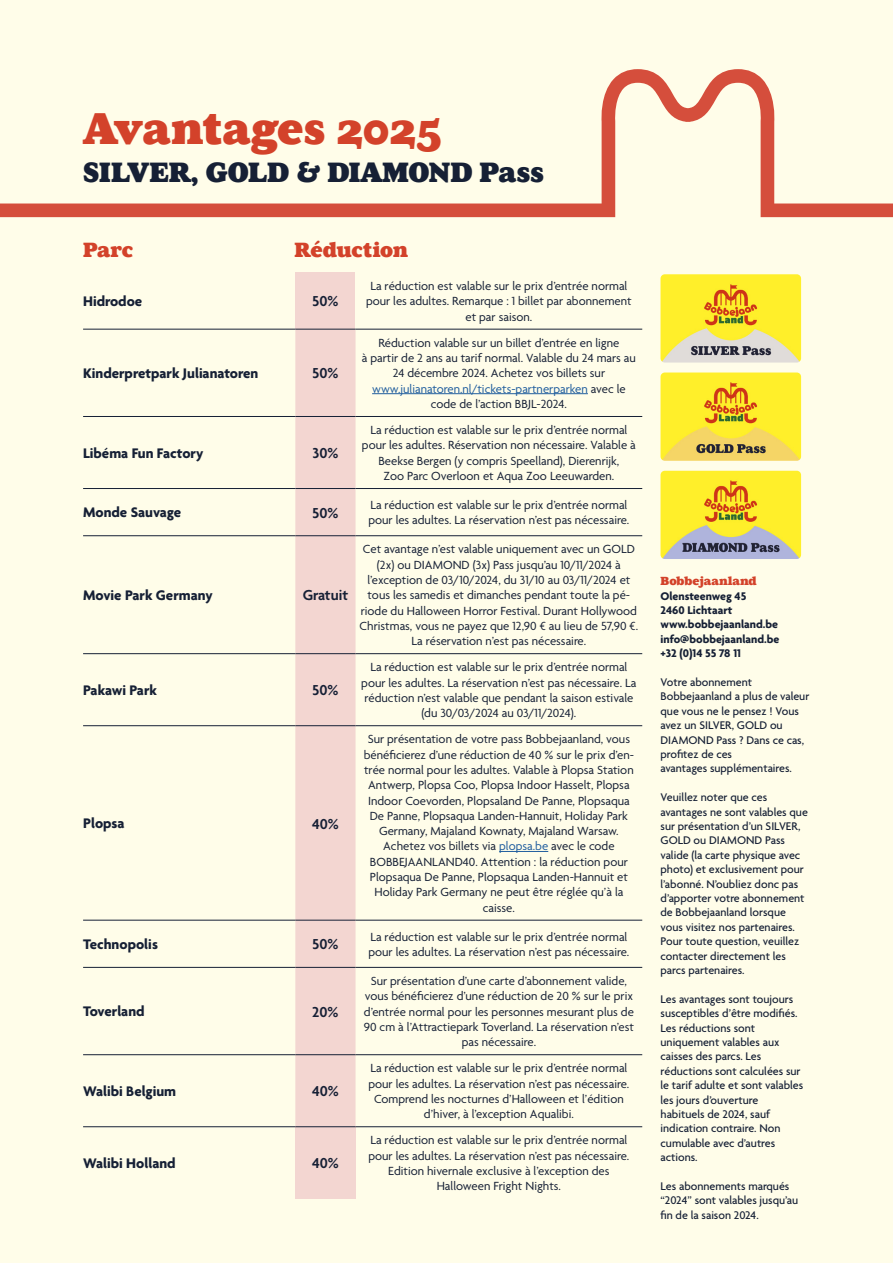
<style>
.page{position:relative;width:893px;height:1263px;background:#fffde9}
.page>*{position:absolute;margin:0;border:0;box-sizing:border-box;transform-origin:0 0}
.t1{font:45px "Aurea Ultra";color:#d3422a}
.t2{font:28.5px "Aurea Ultra";letter-spacing:-.01em;color:#162035}
.t3{font:21px "Aurea Ultra";letter-spacing:-.02em;color:#d3422a}
.t4{font:600 15.6px "Agenda";color:#162035}
.t5{font:700 15px "Agenda";color:#162035}
.t6{font:12.75px/15.3px "Agenda";color:#162035;text-align:center}
.t7{font:500 12px/14.4px "Agenda";color:#162035}
.t8{font:700 12px/14.4px "Agenda";color:#162035}
.t9{font:12px "Aurea Ultra";color:#d3422a}
.s1{color:#215e9e}
</style>
<div class="page">
<div style="left:295px;top:272px;width:61px;height:57px;background:#f3d6d1"></div>
<div style="left:295px;top:330px;width:61px;height:796px;background:#f3d6d1"></div>
<div style="left:295px;top:1127px;width:61px;height:72px;background:#f3d6d1"></div>
<hr style="left:83px;top:488px;width:212px;height:1px;background:#162035">
<hr style="left:295px;top:488px;width:61px;height:1px;background:#162035">
<hr style="left:356px;top:488px;width:286px;height:1px;background:#162035">
<hr style="left:83px;top:535px;width:212px;height:1px;background:#162035">
<hr style="left:295px;top:535px;width:61px;height:1px;background:#162035">
<hr style="left:356px;top:535px;width:286px;height:1px;background:#162035">
<hr style="left:83px;top:653px;width:212px;height:1px;background:#162035">
<hr style="left:295px;top:653px;width:61px;height:1px;background:#162035">
<hr style="left:356px;top:653px;width:286px;height:1px;background:#162035">
<hr style="left:83px;top:725px;width:212px;height:1px;background:#162035">
<hr style="left:295px;top:725px;width:61px;height:1px;background:#162035">
<hr style="left:356px;top:725px;width:286px;height:1px;background:#162035">
<hr style="left:83px;top:920px;width:212px;height:1px;background:#162035">
<hr style="left:295px;top:920px;width:61px;height:1px;background:#162035">
<hr style="left:356px;top:920px;width:286px;height:1px;background:#162035">
<hr style="left:83px;top:967px;width:212px;height:1px;background:#162035">
<hr style="left:295px;top:967px;width:61px;height:1px;background:#162035">
<hr style="left:356px;top:967px;width:286px;height:1px;background:#162035">
<hr style="left:83px;top:1054px;width:212px;height:1px;background:#162035">
<hr style="left:295px;top:1054px;width:61px;height:1px;background:#162035">
<hr style="left:356px;top:1054px;width:286px;height:1px;background:#162035">
<hr style="left:83px;top:1126px;width:212px;height:1px;background:#162035">
<hr style="left:295px;top:1126px;width:61px;height:1px;background:#162035">
<hr style="left:356px;top:1126px;width:286px;height:1px;background:#162035">
<hr style="left:83px;top:329px;width:212px;height:1px;background:#162035">
<hr style="left:295px;top:329px;width:61px;height:1px;background:#162035">
<hr style="left:356px;top:329px;width:286px;height:1px;background:#162035">
<hr style="left:83px;top:416px;width:212px;height:1px;background:#162035">
<hr style="left:295px;top:416px;width:61px;height:1px;background:#162035">
<hr style="left:356px;top:416px;width:286px;height:1px;background:#162035">
<hr style="left:372px;top:393px;width:216px;height:1px;background:#215e9e">
<hr style="left:499px;top:851px;width:49px;height:1px;background:#215e9e">
<img style="left:660px;top:274px;width:141px;height:89px">
<img style="left:660px;top:372px;width:141px;height:89px">
<img style="left:660px;top:471px;width:141px;height:88px">
<svg style="left:0;top:69px;width:893px;height:148px"></svg>
<h1 class="t1" style="left:83px;top:102px;width:361px">Avantages 2025</h1>
<h2 class="t2" style="left:83px;top:155px;width:462px">SILVER, GOLD &amp; DIAMOND Pass</h2>
<h3 class="t3" style="left:83px;top:237px;width:52px">Parc</h3>
<h3 class="t3" style="left:295px;top:237px;width:115px">Réduction</h3>
<p class="t5" style="left:83px;top:293px;width:61px">Hidrodoe</p>
<p class="t4" style="left:312px;top:293px;width:28px">50%</p>
<p class="t5" style="left:83px;top:365px;width:177px">Kinderpretpark Julianatoren</p>
<p class="t4" style="left:312px;top:365px;width:28px">50%</p>
<p class="t5" style="left:83px;top:445px;width:122px">Libéma Fun Factory</p>
<p class="t4" style="left:312px;top:445px;width:27px">30%</p>
<p class="t6" style="left:366px;top:279px;width:267px">La réduction est valable sur le prix d’entrée normal pour les adultes. Remarque : 1 billet par abonnement et par saison.</p>
<p class="t6" style="left:362px;top:336px;width:276px">Réduction valable sur un billet d’entrée en ligne<br>à partir de 2 ans au tarif normal. Valable du 24 mars au 24 décembre 2024. Achetez vos billets sur <span class="s1">www.julianatoren.nl/tickets-partnerparken</span> avec le code de l’action BBJL-2024.</p>
<p class="t6" style="left:362px;top:423px;width:275px">La réduction est valable sur le prix d’entrée normal pour les adultes. Réservation non nécessaire. Valable à Beekse Bergen (y compris Speelland), Dierenrijk,<br>Zoo Parc Overloon et Aqua Zoo Leeuwarden.</p>
<p class="t5" style="left:83px;top:505px;width:99px">Monde Sauvage</p>
<p class="t4" style="left:312px;top:504px;width:28px">50%</p>
<p class="t6" style="left:368px;top:498px;width:262px;text-align:left">La réduction est valable sur le prix d’entrée normal pour les adultes. La réservation n’est pas nécessaire.</p>
<p class="t5" style="left:83px;top:587px;width:131px">Movie Park Germany</p>
<p class="t4" style="left:303px;top:587px;width:47px">Gratuit</p>
<p class="t5" style="left:83px;top:682px;width:75px">Pakawi Park</p>
<p class="t4" style="left:312px;top:682px;width:28px">50%</p>
<p class="t5" style="left:83px;top:815px;width:43px">Plopsa</p>
<p class="t4" style="left:312px;top:815px;width:28px">40%</p>
<p class="t6" style="left:360px;top:542px;width:280px">Cet avantage n’est valable uniquement avec un GOLD (2x) ou DIAMOND (3x) Pass jusqu’au 10/11/2024 à l’exception de 03/10/2024, du 31/10 au 03/11/2024 et tous les samedis et dimanches pendant toute la pé&shy;riode du Halloween Horror Festival. Durant Hollywood Christmas, vous ne payez que 12,90 € au lieu de 57,90 €.<br>La réservation n’est pas nécessaire.</p>
<p class="t6" style="left:361px;top:660px;width:277px">La réduction est valable sur le prix d’entrée normal pour les adultes. La réservation n’est pas nécessaire. La réduction n’est valable que pendant la saison estivale (du 30/03/2024 au 03/11/2024).</p>
<p class="t6" style="left:364px;top:732px;width:272px">Sur présentation de votre pass Bobbejaanland, vous bénéficierez d’une réduction de 40 % sur le prix d’en&shy;trée normal pour les adultes. Valable à Plopsa Station Antwerp, Plopsa Coo, Plopsa Indoor Hasselt, Plopsa Indoor Coevorden, Plopsaland De Panne, Plopsaqua De Panne, Plopsaqua Landen-Hannuit, Holiday Park Germany, Majaland Kownaty, Majaland Warsaw.<br>Achetez vos billets via <span class="s1">plopsa.be</span> avec le code BOBBEJAANLAND40. Attention : la réduction pour Plopsaqua De Panne, Plopsaqua Landen-Hannuit et Holiday Park Germany ne peut être réglée qu’à la caisse.</p>
<p class="t5" style="left:83px;top:936px;width:76px">Technopolis</p>
<p class="t4" style="left:312px;top:936px;width:28px">50%</p>
<p class="t6" style="left:368px;top:930px;width:262px;text-align:left">La réduction est valable sur le prix d’entrée normal pour les adultes. La réservation n’est pas nécessaire.</p>
<p class="t5" style="left:83px;top:1003px;width:63px">Toverland</p>
<p class="t4" style="left:312px;top:1003px;width:28px">20%</p>
<p class="t5" style="left:83px;top:1083px;width:94px">Walibi Belgium</p>
<p class="t4" style="left:312px;top:1083px;width:28px">40%</p>
<p class="t5" style="left:83px;top:1155px;width:94px">Walibi Holland</p>
<p class="t4" style="left:312px;top:1155px;width:28px">40%</p>
<p class="t6" style="left:364px;top:974px;width:272px">Sur présentation d’une carte d’abonnement valide, vous bénéficierez d’une réduction de 20 % sur le prix d’entrée normal pour les personnes mesurant plus de 90 cm à l’Attractiepark Toverland. La réservation n’est pas nécessaire.</p>
<p class="t6" style="left:368px;top:1061px;width:262px">La réduction est valable sur le prix d’entrée normal pour les adultes. La réservation n’est pas nécessaire.<br>Comprend les nocturnes d’Halloween et l’édition d’hiver, à l’exception Aqualibi.</p>
<p class="t6" style="left:368px;top:1133px;width:262px">La réduction est valable sur le prix d’entrée normal pour les adultes. La réservation n’est pas nécessaire.<br>Edition hivernale exclusive à l’exception des Halloween Fright Nights.</p>
<p class="t9" style="left:660px;top:574px;width:98px">Bobbejaanland</p>
<p class="t8" style="left:660px;top:589px;width:120px">Olensteenweg 45<br>2460 Lichtaart www.bobbejaanland.be info@bobbejaanland.be +32 (0)14 55 78 11</p>
<p class="t7" style="left:660px;top:676px;width:150px">Votre abonnement<br>Bobbejaanland a plus de valeur que vous ne le pensez ! Vous avez un SILVER, GOLD ou<br>DIAMOND Pass ? Dans ce cas, profitez de ces<br>avantages supplémentaires.</p>
<p class="t7" style="left:660px;top:791px;width:149px">Veuillez noter que ces avantages ne sont valables que sur présentation d’un SILVER,<br>GOLD ou DIAMOND Pass valide (la carte physique avec photo) et exclusivement pour l’abonné. N’oubliez donc pas d’apporter votre abonnement de Bobbejaanland lorsque vous visitez nos partenaires.<br>Pour toute question, veuillez contacter directement les parcs partenaires.</p>
<p class="t7" style="left:660px;top:992px;width:144px">Les avantages sont toujours susceptibles d’être modifiés.<br>Les réductions sont uniquement valables aux caisses des parcs. Les réductions sont calculées sur le tarif adulte et sont valables les jours d’ouverture habituels de 2024, sauf indication contraire. Non cumulable avec d’autres actions.</p>
<p class="t7" style="left:660px;top:1180px;width:139px">Les abonnements marqués “2024” sont valables jusqu’au fin de la saison 2024.</p>
</div>
